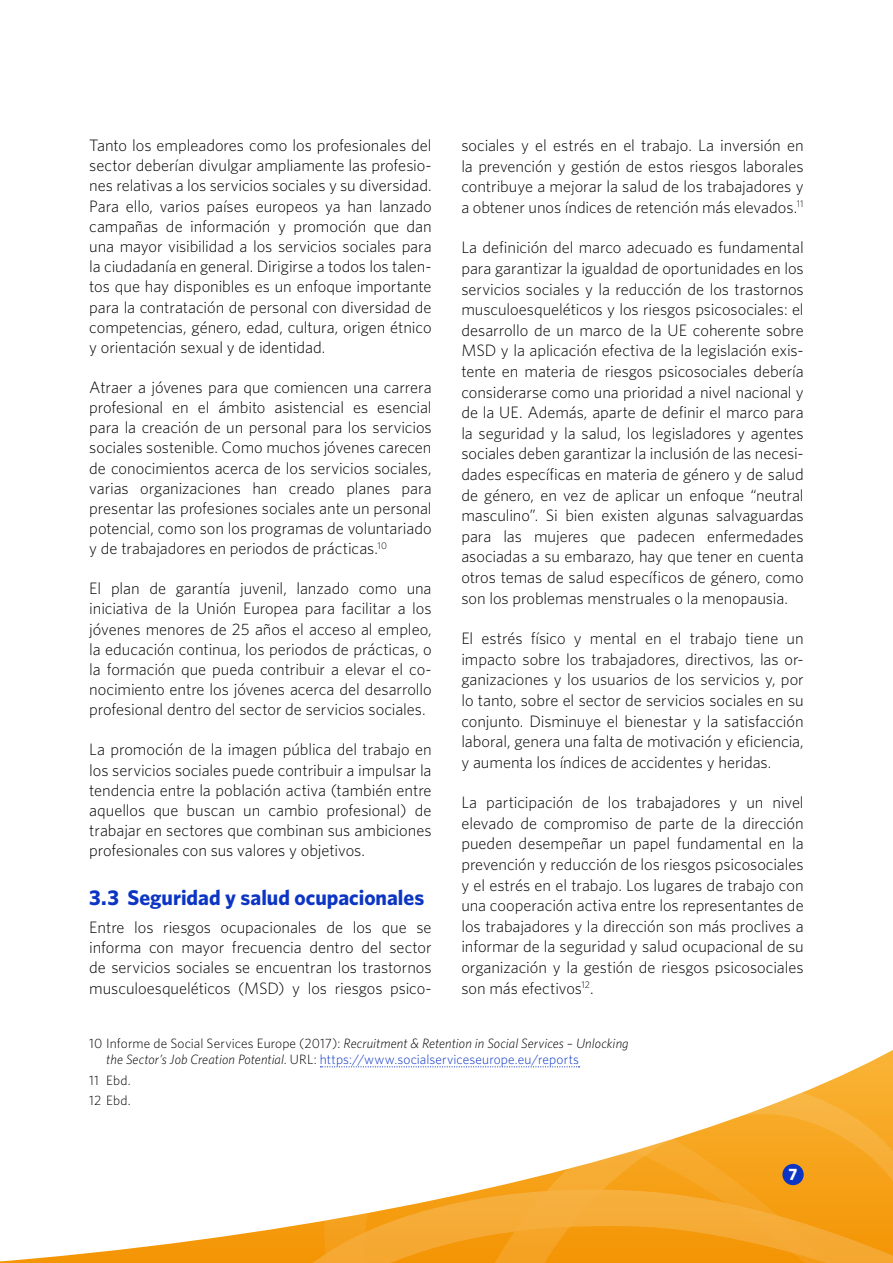
<style>
.page{position:relative;width:893px;height:1263px;background:#fff}
.page>*{position:absolute;margin:0;border:0;box-sizing:border-box;transform-origin:0 0}
.t1{font:700 21.45px "Whitney";color:#0c35c3}
.t2{font:300 16.5px/20.5px "Whitney";letter-spacing:-.005em;color:#000;text-align:justify}
.t3{font:700 16.5px "Whitney";color:#fff}
.t4{font:italic 300 13.5px/16.2px "Whitney";letter-spacing:.005em;color:#000}
.t5{font:300 13.5px/20.4px "Whitney";letter-spacing:.01em;color:#000}
.s1{font-style:normal}
.s2{font-style:normal;color:#0c35c3}
</style>
<div class="page">
<svg style="left:0;top:1050px;width:893px;height:213px"></svg>
<svg style="left:324px;top:1078px;width:567px;height:111px"></svg>
<svg style="left:244px;top:1189px;width:199px;height:74px"></svg>
<svg style="left:443px;top:1084px;width:450px;height:179px"></svg>
<div style="left:782px;top:1164px;width:22px;height:21px;background:#0c35c3;border-radius:50%"></div>
<svg style="left:320px;top:1066px;width:260px;height:1px"></svg>
<p class="t2" style="left:89px;top:135px;width:344px">Tanto los empleadores como los profesionales del sector deberían divulgar ampliamente las profesio&shy;nes relativas a los servicios sociales y su diversidad.<br>Para ello, varios países europeos ya han lanzado campañas de información y promoción que dan una mayor visibilidad a los servicios sociales para la ciudadanía en general. Dirigirse a todos los talen&shy;tos que hay disponibles es un enfoque importante para la contratación de personal con diversidad de competencias, género, edad, cultura, origen étnico y orientación sexual y de identidad.</p>
<p class="t2" style="left:89px;top:377px;width:344px">Atraer a jóvenes para que comiencen una carrera profesional en el ámbito asistencial es esencial para la creación de un personal para los servicios sociales sostenible. Como muchos jóvenes carecen de conocimientos acerca de los servicios sociales, varias organizaciones han creado planes para presentar las profesiones sociales ante un personal potencial, como son los programas de voluntariado y de trabajadores en periodos de prácticas.<sup>10</sup></p>
<p class="t2" style="left:89px;top:578px;width:344px">El plan de garantía juvenil, lanzado como una iniciativa de la Unión Europea para facilitar a los jóvenes menores de 25 años el acceso al empleo, la educación continua, los periodos de prácticas, o la formación que pueda contribuir a elevar el co&shy;nocimiento entre los jóvenes acerca del desarrollo profesional dentro del sector de servicios sociales.</p>
<p class="t2" style="left:89px;top:739px;width:344px">La promoción de la imagen pública del trabajo en los servicios sociales puede contribuir a impulsar la tendencia entre la población activa (también entre aquellos que buscan un cambio profesional) de trabajar en sectores que combinan sus ambiciones profesionales con sus valores y objetivos.</p>
<h1 class="t1" style="left:89px;top:884px;width:336px">3.3 Seguridad y salud ocupacionales</h1>
<p class="t2" style="left:89px;top:917px;width:344px">Entre los riesgos ocupacionales de los que se informa con mayor frecuencia dentro del sector de servicios sociales se encuentran los trastornos musculoesqueléticos (MSD) y los riesgos psico-</p>
<p class="t2" style="left:461px;top:135px;width:344px">sociales y el estrés en el trabajo. La inversión en la prevención y gestión de estos riesgos laborales contribuye a mejorar la salud de los trabajadores y a obtener unos índices de retención más elevados.<sup>11</sup></p>
<p class="t2" style="left:461px;top:237px;width:344px">La definición del marco adecuado es fundamental para garantizar la igualdad de oportunidades en los servicios sociales y la reducción de los trastornos musculoesqueléticos y los riesgos psicosociales: el desarrollo de un marco de la UE coherente sobre MSD y la aplicación efectiva de la legislación exis&shy;tente en materia de riesgos psicosociales debería considerarse como una prioridad a nivel nacional y de la UE. Además, aparte de definir el marco para la seguridad y la salud, los legisladores y agentes sociales deben garantizar la inclusión de las necesi&shy;dades específicas en materia de género y de salud de género, en vez de aplicar un enfoque “neutral masculino”. Si bien existen algunas salvaguardas para las mujeres que padecen enfermedades asociadas a su embarazo, hay que tener en cuenta otros temas de salud específicos de género, como son los problemas menstruales o la menopausia.</p>
<p class="t2" style="left:461px;top:628px;width:344px">El estrés físico y mental en el trabajo tiene un impacto sobre los trabajadores, directivos, las or&shy;ganizaciones y los usuarios de los servicios y, por lo tanto, sobre el sector de servicios sociales en su conjunto. Disminuye el bienestar y la satisfacción laboral, genera una falta de motivación y eficiencia, y aumenta los índices de accidentes y heridas.</p>
<p class="t2" style="left:461px;top:792px;width:344px">La participación de los trabajadores y un nivel elevado de compromiso de parte de la dirección pueden desempeñar un papel fundamental en la prevención y reducción de los riesgos psicosociales y el estrés en el trabajo. Los lugares de trabajo con una cooperación activa entre los representantes de los trabajadores y la dirección son más proclives a informar de la seguridad y salud ocupacional de su organización y la gestión de riesgos psicosociales son más efectivos<sup>12</sup>.</p>
<p class="t4" style="left:106px;top:1035px;width:524px;text-indent:-17px"><span class="s1">10 Informe de Social Services Europe (2017):</span> Recruitment &amp; Retention in Social Services – Unlocking the Sector’s Job Creation Potential<span class="s1">. URL:</span> <span class="s2">https://www.socialserviceseurope.eu/reports</span></p>
<p class="t5" style="left:89px;top:1069px;width:43px">11 Ebd.<br>12 Ebd.</p>
<p class="t3" style="left:789px;top:1164px;width:10px">7</p>
</div>
